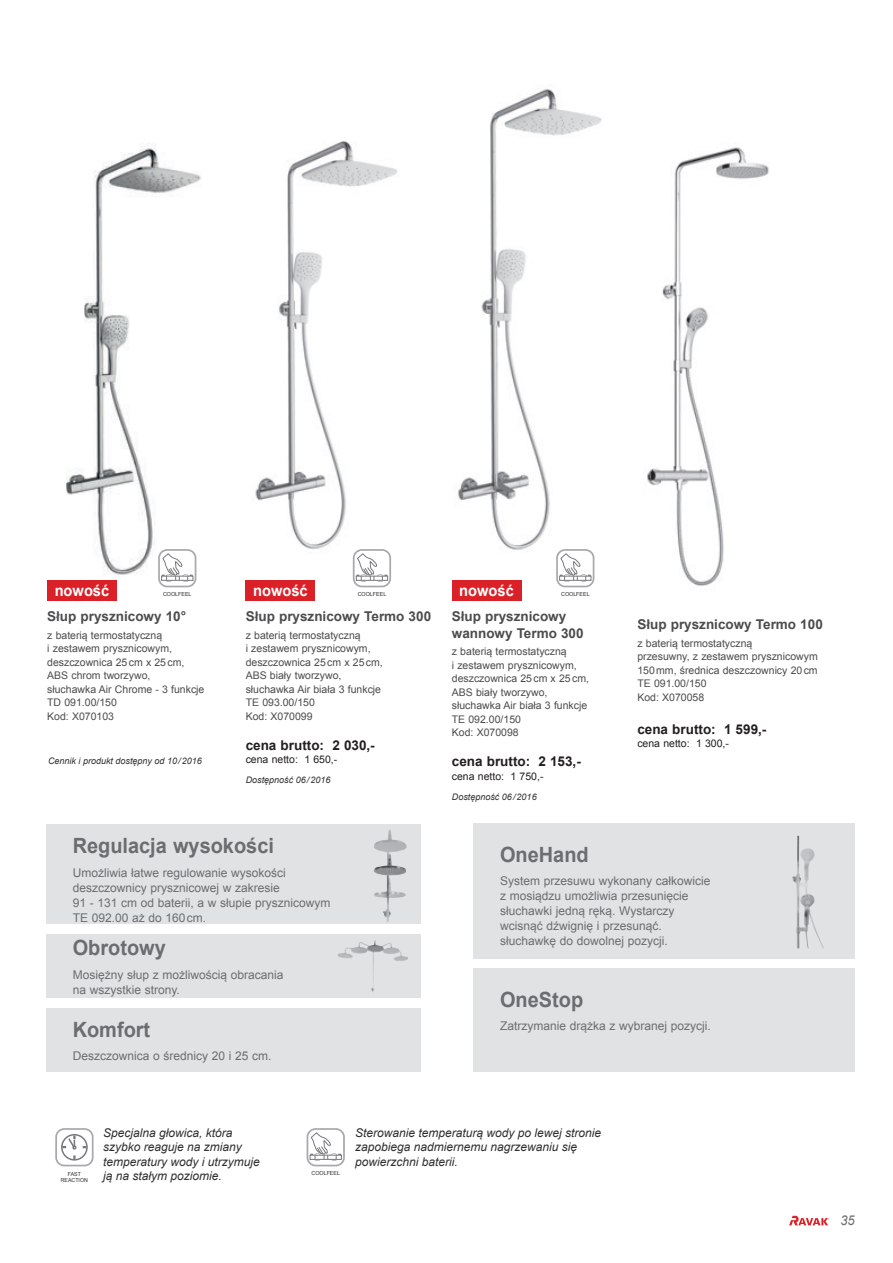
<style>
.page{position:relative;width:893px;height:1263px;background:#fff}
.page>*{position:absolute;margin:0;border:0;box-sizing:border-box;transform-origin:0 0}
.t1{font:700 21px "Arial";color:#6c6d70;scale:.95 1}
.t2{font:700 15.45px "Arial";color:#fff;scale:.95 1}
.t3{font:700 13.5px/16.5px "Arial";color:#4b4c4d}
.t4{font:700 13.5px "Arial";color:#231f20}
.t5{font:italic 13.5px "Arial";color:#6c6d70;scale:.95 1}
.t6{font:12px/15px "Arial";color:#6c6d70}
.t7{font:italic 12px/14.4px "Arial";color:#312f30}
.t8{font:10.5px/13.5px "Arial";color:#4b4c4d}
.t9{font:10.5px "Arial";color:#231f20}
.t10{font:italic 9px "Arial";color:#312f30}
.t11{font:5.55px "Arial";letter-spacing:-.005em;color:#312f30}
.t12{font:5.55px/6.6px "Arial";letter-spacing:-.005em;color:#312f30;text-align:center;scale:.95 1}
</style>
<div class="page">
<svg style="left:789px;top:1216px;width:40px;height:9px"></svg>
<div style="left:307px;top:1128px;width:38px;height:38px;border:2px solid #a8a9ad;border-radius:8px"></div>
<div style="left:310px;top:1155px;width:32px;height:5px;background:#808284"></div>
<svg style="left:310px;top:1133px;width:31px;height:28px"></svg>
<div style="left:47px;top:934px;width:374px;height:64px;background:#e1e2e4"></div>
<div style="left:474px;top:824px;width:381px;height:135px;background:#e1e2e4"></div>
<div style="left:47px;top:1008px;width:374px;height:64px;background:#e1e2e4"></div>
<img style="left:338px;top:942px;width:35px;height:50px">
<img style="left:373px;top:940px;width:35px;height:52px">
<div style="left:47px;top:824px;width:374px;height:100px;background:#e1e2e4"></div>
<img style="left:374px;top:830px;width:33px;height:92px">
<img style="left:792px;top:836px;width:32px;height:112px">
<div style="left:474px;top:969px;width:381px;height:103px;background:#e1e2e4"></div>
<div style="left:246px;top:581px;width:69px;height:20px;background:#da2128"></div>
<img style="left:647px;top:147px;width:122px;height:440px">
<img style="left:457px;top:88px;width:145px;height:475px">
<img style="left:255px;top:141px;width:143px;height:420px">
<div style="left:452px;top:581px;width:69px;height:20px;background:#da2128"></div>
<img style="left:66px;top:143px;width:135px;height:436px">
<div style="left:47px;top:581px;width:70px;height:20px;background:#da2128"></div>
<div style="left:55px;top:1128px;width:39px;height:38px;border:2px solid #a8a9ad;border-radius:8px"></div>
<div style="left:61px;top:1134px;width:27px;height:26px;border:2px solid #76787b;border-radius:50%"></div>
<svg style="left:73px;top:1155px;width:3px;height:4px"></svg>
<svg style="left:62px;top:1135px;width:14px;height:14px"></svg>
<div style="left:159px;top:550px;width:37px;height:36px;background:#fff;border-radius:8px"></div>
<div style="left:158px;top:549px;width:38px;height:38px;border:2px solid #a8a9ad;border-radius:8px"></div>
<svg style="left:162px;top:554px;width:30px;height:28px"></svg>
<div style="left:354px;top:550px;width:36px;height:36px;background:#fff;border-radius:8px"></div>
<div style="left:353px;top:549px;width:38px;height:38px;border:2px solid #a8a9ad;border-radius:8px"></div>
<svg style="left:357px;top:554px;width:30px;height:28px"></svg>
<div style="left:557px;top:550px;width:37px;height:36px;background:#fff;border-radius:8px"></div>
<div style="left:556px;top:549px;width:38px;height:38px;border:2px solid #a8a9ad;border-radius:8px"></div>
<svg style="left:560px;top:554px;width:30px;height:28px"></svg>
<h2 class="t2" style="left:55px;top:580px;width:59px">nowość</h2>
<h2 class="t2" style="left:253px;top:580px;width:59px">nowość</h2>
<h2 class="t2" style="left:459px;top:580px;width:59px">nowość</h2>
<p class="t11" style="left:163px;top:590px;width:30px">COOLFEEL</p>
<p class="t11" style="left:358px;top:590px;width:30px">COOLFEEL</p>
<p class="t11" style="left:561px;top:590px;width:30px">COOLFEEL</p>
<p class="t3" style="left:47px;top:608px;width:140px">Słup prysznicowy 10°</p>
<p class="t8" style="left:47px;top:628px;width:159px">z baterią termostatyczną<br>i zestawem prysznicowym, deszczownica 25 cm x 25 cm,<br>ABS chrom tworzywo,<br>słuchawka Air Chrome - 3 funkcje<br>TD 091.00/150<br>Kod: X070103</p>
<p class="t10" style="left:48px;top:755px;width:155px">Cennik i produkt dostępny od 10 / 2016</p>
<p class="t3" style="left:246px;top:608px;width:187px">Słup prysznicowy Termo 300</p>
<p class="t8" style="left:246px;top:628px;width:139px">z baterią termostatyczną<br>i zestawem prysznicowym, deszczownica 25 cm x 25 cm,<br>ABS biały tworzywo, słuchawka Air biała 3 funkcje<br>TE 093.00/150<br>Kod: X070099</p>
<p class="t4" style="left:246px;top:736px;width:131px">cena brutto: 2 030,-</p>
<p class="t9" style="left:246px;top:753px;width:93px">cena netto: 1 650,-</p>
<p class="t10" style="left:246px;top:774px;width:86px">Dostępność 06 / 2016</p>
<p class="t3" style="left:452px;top:608px;width:133px">Słup prysznicowy wannowy Termo 300</p>
<p class="t8" style="left:452px;top:645px;width:139px">z baterią termostatyczną<br>i zestawem prysznicowym, deszczownica 25 cm x 25 cm,<br>ABS biały tworzywo, słuchawka Air biała 3 funkcje<br>TE 092.00/150<br>Kod: X070098</p>
<p class="t4" style="left:452px;top:753px;width:131px">cena brutto: 2 153,-</p>
<p class="t9" style="left:452px;top:769px;width:93px">cena netto: 1 750,-</p>
<p class="t10" style="left:452px;top:791px;width:86px">Dostępność 06 / 2016</p>
<p class="t3" style="left:637px;top:616px;width:187px">Słup prysznicowy Termo 100</p>
<p class="t8" style="left:637px;top:636px;width:182px">z baterią termostatyczną<br>przesuwny, z zestawem prysznicowym<br>150 mm, średnica deszczownicy 20 cm<br>TE 091.00/150<br>Kod: X070058</p>
<p class="t4" style="left:637px;top:720px;width:131px">cena brutto: 1 599,-</p>
<p class="t9" style="left:637px;top:737px;width:93px">cena netto: 1 300,-</p>
<h1 class="t1" style="left:73px;top:832px;width:213px">Regulacja wysokości</h1>
<p class="t6" style="left:73px;top:865px;width:259px">Umożliwia łatwe regulowanie wysokości deszczownicy prysznicowej w zakresie<br>91 - 131 cm od baterii, a w słupie prysznicowym TE 092.00 aż do 160 cm.</p>
<h1 class="t1" style="left:73px;top:934px;width:100px">Obrotowy</h1>
<p class="t6" style="left:73px;top:967px;width:212px">Mosiężny słup z możliwością obracania na wszystkie strony.</p>
<h1 class="t1" style="left:73px;top:1015px;width:83px">Komfort</h1>
<p class="t6" style="left:73px;top:1048px;width:200px">Deszczownica o średnicy 20 i 25 cm.</p>
<h1 class="t1" style="left:500px;top:840px;width:95px">OneHand</h1>
<p class="t6" style="left:500px;top:873px;width:212px">System przesuwu wykonany całkowicie z mosiądzu umożliwia przesunięcie słuchawki jedną ręką. Wystarczy wcisnąć dźwignię i przesunąć. słuchawkę do dowolnej pozycji.</p>
<h1 class="t1" style="left:500px;top:985px;width:89px">OneStop</h1>
<p class="t6" style="left:500px;top:1019px;width:212px">Zatrzymanie drążka z wybranej pozycji.</p>
<p class="t12" style="left:61px;top:1170px;width:30px">FAST<br>REACTION</p>
<p class="t7" style="left:103px;top:1125px;width:158px">Specjalna głowica, która szybko reaguje na zmiany temperatury wody i utrzymuje ją na stałym poziomie.</p>
<p class="t11" style="left:312px;top:1169px;width:30px">COOLFEEL</p>
<p class="t7" style="left:355px;top:1125px;width:248px">Sterowanie temperaturą wody po lewej stronie zapobiega nadmiernemu nagrzewaniu się powierzchni baterii.</p>
<p class="t5" style="left:840px;top:1212px;width:17px">35</p>
</div>
